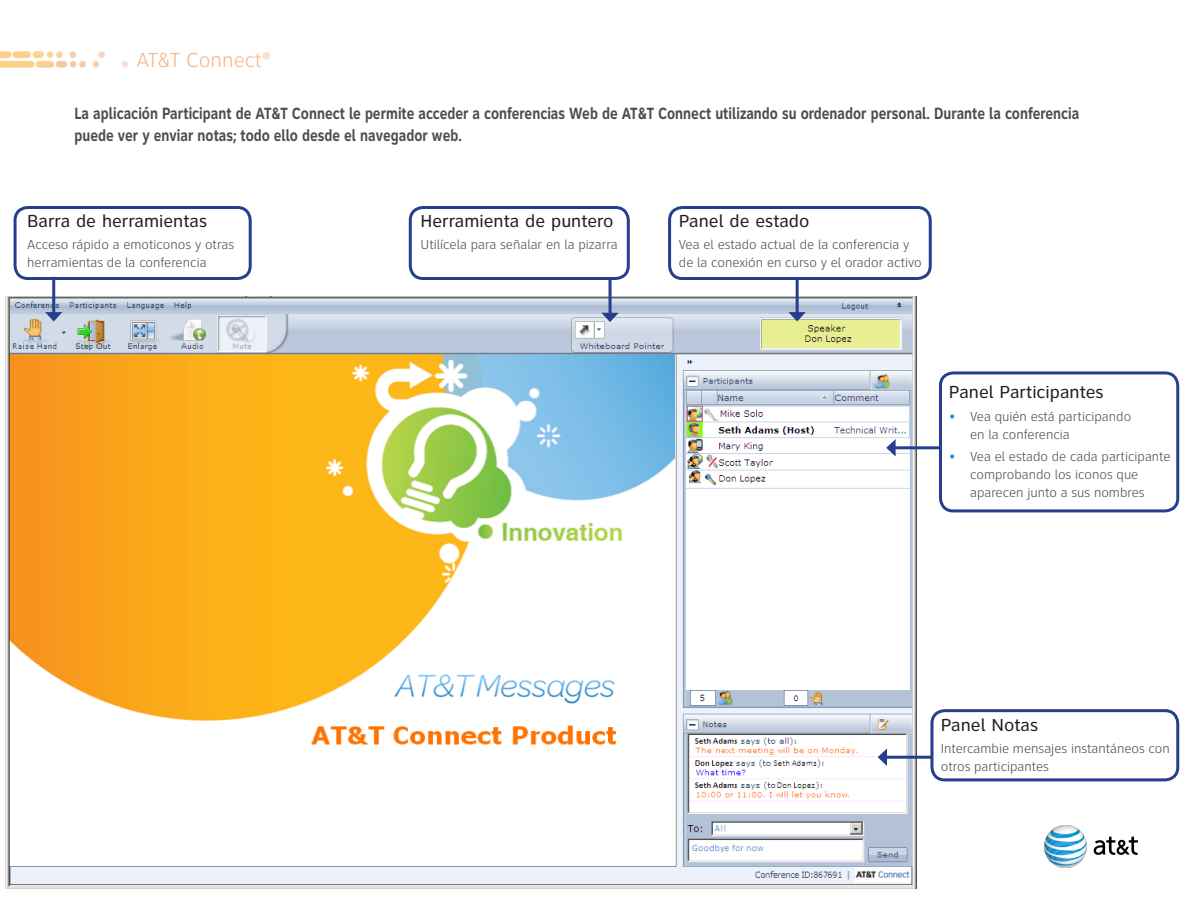
<style>
.page{position:relative;width:1189px;height:919px;background:#fff}
.page>*{position:absolute;margin:0;border:0;box-sizing:border-box;transform-origin:0 0}
.t1{font:300 21px "Clearview ATT";color:#fab483}
.body_text_sub_head{font:18px "Clearview ATT";color:#231f20}
.painotus{font:700 16.8px/22.5px "Clearview ATT";color:#4d4d4d;scale:.8 1}
.body{font:300 13.5px/18px "Clearview ATT";color:#4d4d4d}
.bullet_list{font:300 13.5px/18px "Clearview ATT";color:#4d4d4d}
.s1{color:#0696d7}
</style>
<div class="page">
<img style="left:1044px;top:825px;width:93px;height:42px">
<img style="left:0;top:52px;width:128px;height:16px">
<img style="left:5px;top:297px;width:912px;height:591px">
<div style="left:14px;top:206px;width:238px;height:74px;border:3px solid #253f8e;border-radius:13px"></div>
<div style="left:668px;top:206px;width:264px;height:74px;border:3px solid #253f8e;border-radius:13px"></div>
<hr style="left:795px;top:278px;width:3px;height:37px;background:#253f8e">
<svg style="left:788px;top:312px;width:18px;height:9px"></svg>
<div style="left:409px;top:206px;width:221px;height:74px;border:3px solid #253f8e;border-radius:13px"></div>
<hr style="left:52px;top:277px;width:3px;height:38px;background:#253f8e">
<svg style="left:45px;top:312px;width:17px;height:9px"></svg>
<hr style="left:893px;top:446px;width:47px;height:3px;background:#253f8e">
<svg style="left:886px;top:439px;width:9px;height:17px"></svg>
<div style="left:939px;top:371px;width:240px;height:141px;border:3px solid #253f8e;border-radius:13px"></div>
<div style="left:930px;top:709px;width:249px;height:72px;border:3px solid #253f8e;border-radius:13px"></div>
<hr style="left:884px;top:756px;width:47px;height:3px;background:#253f8e">
<svg style="left:877px;top:748px;width:10px;height:18px"></svg>
<hr style="left:608px;top:277px;width:3px;height:38px;background:#253f8e">
<svg style="left:601px;top:313px;width:18px;height:9px"></svg>
<h1 class="t1" style="left:136px;top:49px;width:137px">AT&amp;T Connect®</h1>
<p class="painotus" style="left:75px;top:102px;width:1257px">La aplicación Participant de AT&amp;T Connect le permite acceder a conferencias Web de AT&amp;T Connect utilizando su ordenador personal. Durante la conferencia puede ver y enviar notas; todo ello desde el navegador web.</p>
<p class="body_text_sub_head" style="left:27px;top:210px;width:181px">Barra de herramientas</p>
<p class="body" style="left:27px;top:235px;width:208px">Acceso rápido a emoticonos y otras herramientas de la conferencia</p>
<p class="body_text_sub_head" style="left:421px;top:210px;width:194px">Herramienta de puntero</p>
<p class="body" style="left:421px;top:235px;width:198px">Utilícela para señalar en la pizarra</p>
<p class="body_text_sub_head" style="left:679px;top:210px;width:132px">Panel de estado</p>
<p class="body" style="left:679px;top:235px;width:244px">Vea el estado actual de la conferencia y de la conexión en curso y el orador activo</p>
<p class="body_text_sub_head" style="left:949px;top:382px;width:156px">Panel Participantes</p>
<p class="bullet_list" style="left:970px;top:407px;width:162px;text-indent:-21px"><span class="s1">•</span> Vea quién está participando en la conferencia</p>
<p class="bullet_list" style="left:970px;top:447px;width:202px;text-indent:-21px"><span class="s1">•</span> Vea el estado de cada participante comprobando los iconos que aparecen junto a sus nombres</p>
<p class="body_text_sub_head" style="left:941px;top:714px;width:99px">Panel Notas</p>
<p class="body" style="left:941px;top:740px;width:230px">Intercambie mensajes instantáneos con otros participantes</p>
</div>
